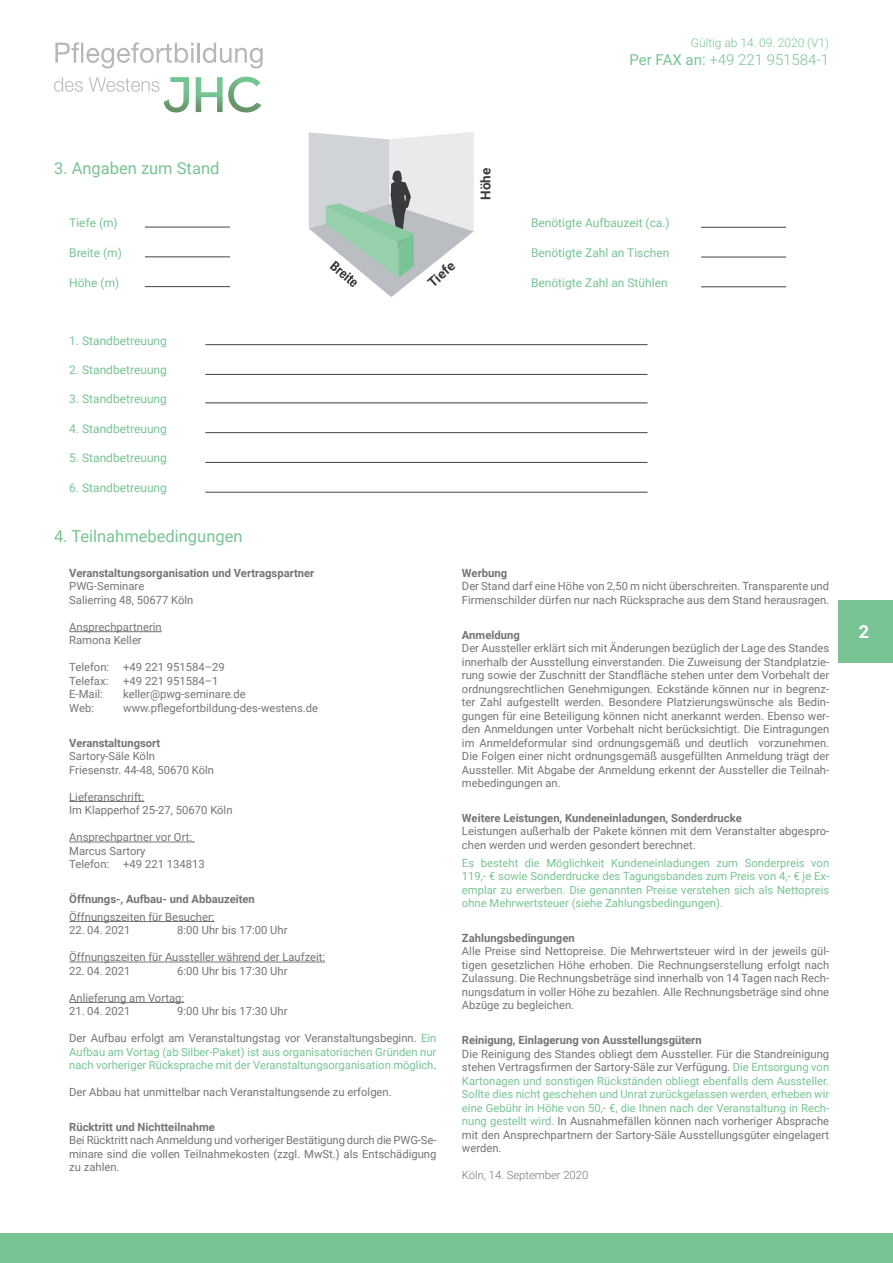
<style>
.page{position:relative;width:893px;height:1263px;background:#fff}
.page>*{position:absolute;margin:0;border:0;box-sizing:border-box;transform-origin:0 0}
.t1{font:700 18px "Roboto";color:#fff}
.t2{font:16.5px "Roboto";color:#78c494}
.t3{font:300 15px "Roboto";color:#78c494}
.t4{font:700 13.5px "Roboto";color:#383a3b}
.t5{font:12px "Roboto";color:#78c494}
.t6{font:300 12px "Roboto";color:#78c494}
.t7{font:11.25px/13.5px "Roboto";color:#727579}
.t8{font:11.25px/13.5px "Roboto";color:#78c494;text-align:justify}
.t9{font:700 11.25px "Roboto";color:#727579}
.t10{font:300 11.25px "Roboto";color:#727579}
.s1{font-weight:400}
.s2{color:#727579}
.s3{color:#78c494}
</style>
<div class="page">
<div style="left:839px;top:600px;width:54px;height:63px;background:#78c494"></div>
<div style="left:0;top:1233px;width:893px;height:30px;background:#78c494"></div>
<img style="left:196px;top:77px;width:27px;height:35px">
<svg style="left:55px;top:42px;width:138px;height:26px"></svg>
<hr style="left:197px;top:43px;width:3px;height:20px;background:#b5b8b5">
<svg style="left:203px;top:43px;width:60px;height:25px"></svg>
<svg style="left:54px;top:77px;width:29px;height:15px"></svg>
<svg style="left:89px;top:77px;width:70px;height:15px"></svg>
<img style="left:164px;top:77px;width:25px;height:35px">
<img style="left:228px;top:77px;width:33px;height:35px">
<hr style="left:69px;top:631px;width:93px;height:1px;background:#727579">
<hr style="left:69px;top:801px;width:75px;height:1px;background:#727579">
<hr style="left:69px;top:842px;width:126px;height:1px;background:#727579">
<hr style="left:69px;top:921px;width:146px;height:1px;background:#727579">
<hr style="left:69px;top:962px;width:256px;height:1px;background:#727579">
<hr style="left:69px;top:1002px;width:115px;height:1px;background:#727579">
<hr style="left:205px;top:344px;width:443px;height:1px;background:#424446">
<hr style="left:205px;top:374px;width:443px;height:1px;background:#424446">
<hr style="left:205px;top:432px;width:443px;height:1px;background:#424446">
<hr style="left:205px;top:462px;width:443px;height:1px;background:#424446">
<hr style="left:205px;top:492px;width:443px;height:1px;background:#424446">
<hr style="left:205px;top:402px;width:443px;height:1px;background:#383a3b">
<hr style="left:145px;top:227px;width:85px;height:1px;background:#424446">
<hr style="left:145px;top:256px;width:85px;height:1px;background:#424446">
<hr style="left:145px;top:286px;width:85px;height:1px;background:#424446">
<hr style="left:701px;top:227px;width:85px;height:1px;background:#424446">
<hr style="left:701px;top:257px;width:85px;height:1px;background:#424446">
<hr style="left:701px;top:286px;width:85px;height:1px;background:#424446">
<svg style="left:309px;top:132px;width:165px;height:165px"></svg>
<p class="t6" style="left:691px;top:34px;width:140px">Gültig ab 14. 09. 2020 (V1)</p>
<h3 class="t3" style="left:629px;top:49px;width:201px"><span class="s1">Per FAX an:</span> +49 221 951584-1</h3>
<h2 class="t2" style="left:54px;top:157px;width:167px">3. Angaben zum Stand</h2>
<p class="t5" style="left:69px;top:214px;width:50px">Tiefe (m)</p>
<p class="t5" style="left:69px;top:244px;width:54px">Breite (m)</p>
<p class="t5" style="left:69px;top:274px;width:52px">Höhe (m)</p>
<p class="t5" style="left:69px;top:332px;width:99px">1. Standbetreuung</p>
<p class="t5" style="left:69px;top:362px;width:99px">2. Standbetreuung</p>
<p class="t5" style="left:69px;top:390px;width:99px">3. Standbetreuung</p>
<p class="t5" style="left:69px;top:420px;width:99px">4. Standbetreuung</p>
<p class="t5" style="left:69px;top:450px;width:99px">5. Standbetreuung</p>
<p class="t5" style="left:69px;top:479px;width:99px">6. Standbetreuung</p>
<p class="t4" style="left:476px;top:200px;width:34px;rotate:-90deg">Höhe</p>
<p class="t4" style="left:423px;top:278px;width:33px;rotate:-42deg">Tiefe</p>
<p class="t5" style="left:531px;top:215px;width:140px">Benötigte Aufbauzeit (ca.)</p>
<p class="t5" style="left:531px;top:244px;width:140px">Benötigte Zahl an Tischen</p>
<p class="t5" style="left:531px;top:274px;width:138px">Benötigte Zahl an Stühlen</p>
<h2 class="t2" style="left:54px;top:525px;width:190px">4. Teilnahmebedingungen</h2>
<p class="t9" style="left:69px;top:565px;width:247px">Veranstaltungsorganisation und Vertragspartner</p>
<p class="t7" style="left:69px;top:579px;width:126px">PWG-Seminare<br>Salierring 48, 50677 Köln</p>
<p class="t7" style="left:69px;top:620px;width:94px">Ansprechpartnerin<br>Ramona Keller</p>
<p class="t7" style="left:69px;top:660px;width:157px">Telefon: +49 221 951584–29<br>Telefax:</p>
<p class="t7" style="left:123px;top:674px;width:97px">+49 221 951584–1</p>
<p class="t7" style="left:69px;top:687px;width:35px">E-Mail:</p>
<p class="t7" style="left:123px;top:687px;width:124px">keller@pwg-seminare.de</p>
<p class="t7" style="left:69px;top:701px;width:26px">Web:</p>
<p class="t7" style="left:123px;top:701px;width:196px">www.pflegefortbildung-des-westens.de</p>
<p class="t9" style="left:69px;top:735px;width:93px">Veranstaltungsort</p>
<p class="t7" style="left:69px;top:749px;width:146px">Sartory-Säle Köln<br>Friesenstr. 44-48, 50670 Köln</p>
<p class="t7" style="left:69px;top:789px;width:165px">Lieferanschrift:<br>Im Klapperhof 25-27, 50670 Köln</p>
<p class="t7" style="left:69px;top:830px;width:137px">Ansprechpartner vor Ort:<br>Marcus Sartory<br>Telefon: +49 221 134813</p>
<p class="t9" style="left:69px;top:891px;width:187px">Öffnungs-, Aufbau- und Abbauzeiten</p>
<p class="t7" style="left:69px;top:909px;width:147px">Öffnungszeiten für Besucher:</p>
<p class="t7" style="left:69px;top:923px;width:63px">22. 04. 2021</p>
<p class="t7" style="left:177px;top:923px;width:112px">8:00 Uhr bis 17:00 Uhr</p>
<p class="t7" style="left:69px;top:950px;width:258px">Öffnungszeiten für Aussteller während der Laufzeit:</p>
<p class="t7" style="left:69px;top:963px;width:63px">22. 04. 2021</p>
<p class="t7" style="left:177px;top:963px;width:112px">6:00 Uhr bis 17:30 Uhr</p>
<p class="t7" style="left:69px;top:990px;width:117px">Anlieferung am Vortag:</p>
<p class="t7" style="left:69px;top:1004px;width:63px">21. 04. 2021</p>
<p class="t7" style="left:177px;top:1004px;width:112px">9:00 Uhr bis 17:30 Uhr</p>
<p class="t8" style="left:69px;top:1031px;width:369px"><span class="s2">Der Aufbau erfolgt am Veranstaltungstag vor Veranstaltungsbeginn.</span> Ein Aufbau am Vortag (ab Silber-Paket) ist aus organisatorischen Gründen nur nach vorheriger Rücksprache mit der Veranstaltungsorganisation möglich<span class="s2">.</span></p>
<p class="t7" style="left:69px;top:1085px;width:324px">Der Abbau hat unmittelbar nach Veranstaltungsende zu erfolgen.</p>
<p class="t9" style="left:69px;top:1119px;width:147px">Rücktritt und Nichtteilnahme</p>
<p class="t7" style="left:69px;top:1133px;width:369px;text-align:justify">Bei Rücktritt nach Anmeldung und vorheriger Bestätigung durch die PWG-Se&shy;minare sind die vollen Teilnahmekosten (zzgl. MwSt.) als Entschädigung zu zahlen.</p>
<p class="t9" style="left:462px;top:565px;width:47px">Werbung</p>
<p class="t7" style="left:462px;top:579px;width:369px">Der Stand darf eine Höhe von 2,50 m nicht überschreiten. Transparente und<br>Firmenschilder dürfen nur nach Rücksprache aus dem Stand herausragen.</p>
<p class="t9" style="left:462px;top:627px;width:59px">Anmeldung</p>
<p class="t7" style="left:462px;top:641px;width:369px;text-align:justify">Der Aussteller erklärt sich mit Änderungen bezüglich der Lage des Standes innerhalb der Ausstellung einverstanden. Die Zuweisung der Standplatzie&shy;rung sowie der Zuschnitt der Standfläche stehen unter dem Vorbehalt der ordnungsrechtlichen Genehmigungen. Eckstände können nur in begrenz&shy;ter Zahl aufgestellt werden. Besondere Platzierungswünsche als Bedin&shy;gungen für eine Beteiligung können nicht anerkannt werden. Ebenso wer&shy;den Anmeldungen unter Vorbehalt nicht berücksichtigt. Die Eintragungen im Anmeldeformular sind ordnungsgemäß und deutlich vorzunehmen.<br>Die Folgen einer nicht ordnungsgemäß ausgefüllten Anmeldung trägt der Aussteller. Mit Abgabe der Anmeldung erkennt der Aussteller die Teilnah&shy;mebedingungen an.</p>
<p class="t9" style="left:462px;top:810px;width:281px">Weitere Leistungen, Kundeneinladungen, Sonderdrucke</p>
<p class="t7" style="left:462px;top:824px;width:369px">Leistungen außerhalb der Pakete können mit dem Veranstalter abgespro&shy;chen werden und werden gesondert berechnet.</p>
<p class="t8" style="left:462px;top:855px;width:369px">Es besteht die Möglichkeit Kundeneinladungen zum Sonderpreis von 119,- € sowie Sonderdrucke des Tagungsbandes zum Preis von 4,- € je Ex&shy;emplar zu erwerben. Die genannten Preise verstehen sich als Nettopreis ohne Mehrwertsteuer (siehe Zahlungsbedingungen).</p>
<p class="t9" style="left:462px;top:930px;width:114px">Zahlungsbedingungen</p>
<p class="t7" style="left:462px;top:944px;width:369px;text-align:justify">Alle Preise sind Nettopreise. Die Mehrwertsteuer wird in der jeweils gül&shy;tigen gesetzlichen Höhe erhoben. Die Rechnungserstellung erfolgt nach Zulassung. Die Rechnungsbeträge sind innerhalb von 14 Tagen nach Rech&shy;nungsdatum in voller Höhe zu bezahlen. Alle Rechnungsbeträge sind ohne Abzüge zu begleichen.</p>
<p class="t9" style="left:462px;top:1032px;width:241px">Reinigung, Einlagerung von Ausstellungsgütern</p>
<p class="t7" style="left:462px;top:1046px;width:369px;text-align:justify">Die Reinigung des Standes obliegt dem Aussteller. Für die Standreinigung stehen Vertragsfirmen der Sartory-Säle zur Verfügung. <span class="s3">Die Entsorgung von Kartonagen und sonstigen Rückständen obliegt ebenfalls dem Aussteller.<br>Sollte dies nicht geschehen und Unrat zurückgelassen werden, erheben wir eine Gebühr in Höhe von 50,- €, die Ihnen nach der Veranstaltung in Rech&shy;nung gestellt wird.</span> In Ausnahmefällen können nach vorheriger Absprache mit den Ansprechpartnern der Sartory-Säle Ausstellungsgüter eingelagert werden.</p>
<p class="t10" style="left:462px;top:1167px;width:128px">Köln, 14. September 2020</p>
<h1 class="t1" style="left:859px;top:619px;width:12px">2</h1>
</div>
